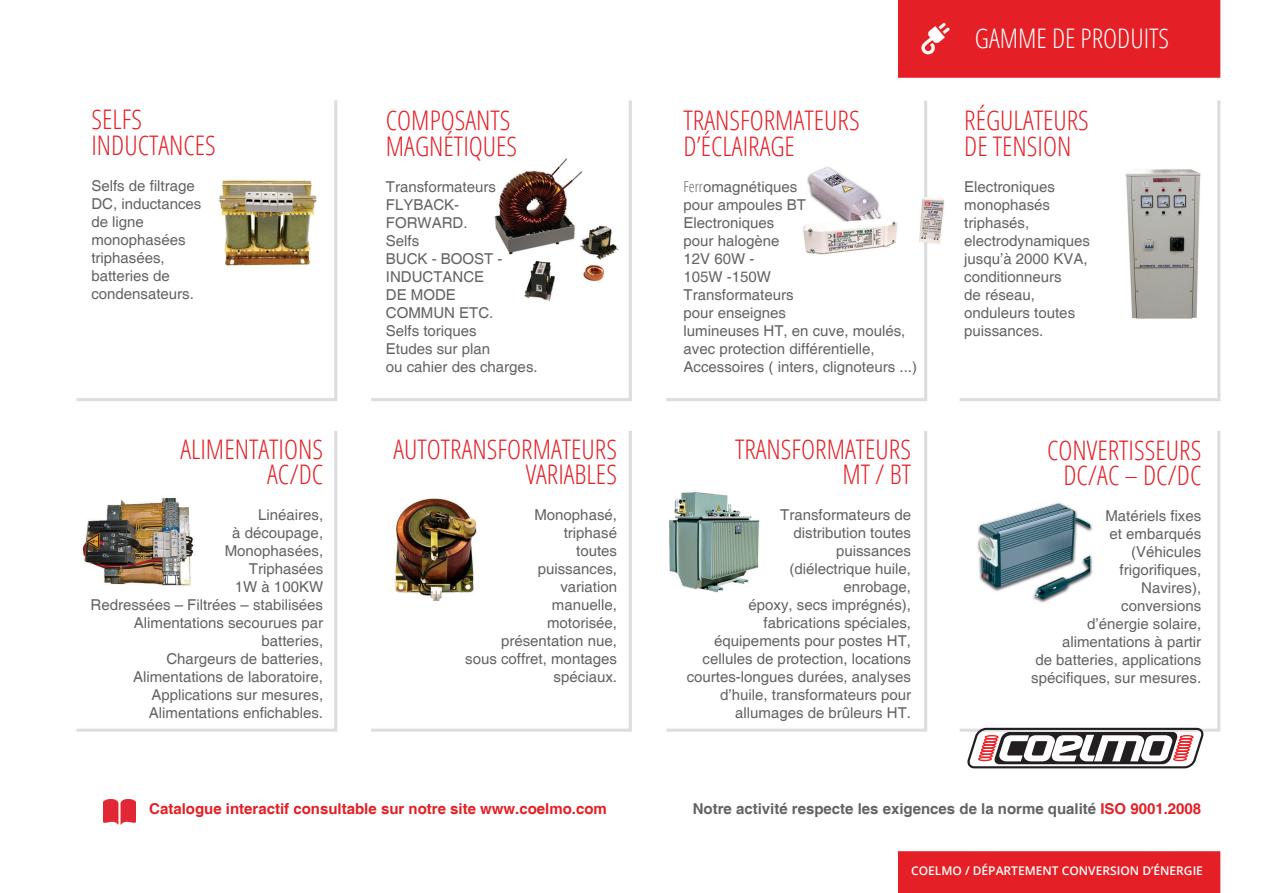
<style>
.page{position:relative;width:1263px;height:893px;background:#fff}
.page>*{position:absolute;margin:0;border:0;box-sizing:border-box;transform-origin:0 0}
.t1{font:300 condensed 27px/25.5px "Open Sans";color:#e41f25}
.t2{font:300 condensed 27px "Open Sans";color:#fff}
.t3{font:15px/18px "Helvetica";color:#636366}
.t4{font:700 15px "Helvetica";color:#636366}
.t5{font:700 15px "Helvetica";color:#e41f25}
.t6{font:600 12px "Open Sans";color:#fff}
.s1{font-family:"Open Sans";font-weight:300;font-stretch:condensed}
.s2{color:#e41f25}
</style>
<div class="page">
<img style="left:76px;top:0;width:1145px;height:893px">
<img style="left:103px;top:799px;width:33px;height:25px">
<svg style="left:967px;top:728px;width:237px;height:40px"></svg>
<p class="t1" style="left:91px;top:106px;width:52px">SELFS</p>
<p class="t1" style="left:91px;top:131px;width:126px">INDUCTANCES</p>
<p class="t3" style="left:91px;top:177px;width:105px">Selfs de filtrage</p>
<p class="t3" style="left:91px;top:195px;width:112px">DC, inductances</p>
<p class="t3" style="left:91px;top:213px;width:54px">de ligne</p>
<p class="t3" style="left:91px;top:231px;width:96px">monophasées</p>
<p class="t3" style="left:91px;top:249px;width:75px">triphasées,</p>
<p class="t3" style="left:91px;top:267px;width:80px">batteries de</p>
<p class="t3" style="left:91px;top:285px;width:104px">condensateurs.</p>
<p class="t1" style="left:180px;top:435px;width:144px">ALIMENTATIONS</p>
<p class="t1" style="left:267px;top:461px;width:57px">AC/DC</p>
<p class="t3" style="left:258px;top:506px;width:67px">Linéaires,</p>
<p class="t3" style="left:232px;top:524px;width:92px">à découpage,</p>
<p class="t3" style="left:225px;top:542px;width:100px">Monophasées,</p>
<p class="t3" style="left:249px;top:560px;width:76px">Triphasées</p>
<p class="t3" style="left:235px;top:578px;width:90px">1W à 100KW</p>
<p class="t3" style="left:91px;top:596px;width:234px">Redressées – Filtrées – stabilisées</p>
<p class="t3" style="left:134px;top:614px;width:191px;text-align:right">Alimentations secourues par batteries,</p>
<p class="t3" style="left:166px;top:650px;width:158px">Chargeurs de batteries,</p>
<p class="t3" style="left:133px;top:668px;width:192px">Alimentations de laboratoire,</p>
<p class="t3" style="left:151px;top:686px;width:173px">Applications sur mesures,</p>
<p class="t3" style="left:149px;top:704px;width:176px">Alimentations enfichables.</p>
<p class="t1" style="left:386px;top:107px;width:126px">COMPOSANTS</p>
<p class="t1" style="left:386px;top:132px;width:133px">MAGNÉTIQUES</p>
<p class="t3" style="left:386px;top:178px;width:112px">Transformateurs</p>
<p class="t3" style="left:386px;top:196px;width:75px">FLYBACK-</p>
<p class="t3" style="left:386px;top:214px;width:83px">FORWARD.</p>
<p class="t3" style="left:386px;top:232px;width:35px">Selfs</p>
<p class="t3" style="left:386px;top:250px;width:118px">BUCK - BOOST -</p>
<p class="t3" style="left:386px;top:268px;width:100px">INDUCTANCE</p>
<p class="t3" style="left:386px;top:286px;width:72px">DE MODE</p>
<p class="t3" style="left:386px;top:304px;width:109px">COMMUN ETC.</p>
<p class="t3" style="left:386px;top:322px;width:92px">Selfs toriques</p>
<p class="t3" style="left:386px;top:340px;width:106px">Etudes sur plan</p>
<p class="t3" style="left:386px;top:358px;width:153px">ou cahier des charges.</p>
<p class="t1" style="left:393px;top:435px;width:225px;text-align:right">AUTOTRANSFORMATEURS<br>VARIABLES</p>
<p class="t3" style="left:534px;top:506px;width:84px">Monophasé,</p>
<p class="t3" style="left:564px;top:524px;width:55px">triphasé</p>
<p class="t3" style="left:576px;top:542px;width:42px">toutes</p>
<p class="t3" style="left:538px;top:560px;width:81px">puissances,</p>
<p class="t3" style="left:560px;top:578px;width:58px">variation</p>
<p class="t3" style="left:552px;top:596px;width:67px">manuelle,</p>
<p class="t3" style="left:547px;top:614px;width:72px">motorisée,</p>
<p class="t3" style="left:501px;top:632px;width:117px">présentation nue,</p>
<p class="t3" style="left:465px;top:650px;width:153px">sous coffret, montages</p>
<p class="t3" style="left:554px;top:668px;width:65px">spéciaux.</p>
<p class="t1" style="left:684px;top:107px;width:178px">TRANSFORMATEURS<br>D’ÉCLAIRAGE</p>
<p class="t3" style="left:684px;top:178px;width:115px"><span class="s1">Ferr</span>omagnétiques</p>
<p class="t3" style="left:684px;top:196px;width:124px">pour ampoules BT</p>
<p class="t3" style="left:684px;top:214px;width:92px">Electroniques</p>
<p class="t3" style="left:684px;top:232px;width:97px">pour halogène</p>
<p class="t3" style="left:684px;top:250px;width:72px">12V 60W -</p>
<p class="t3" style="left:684px;top:268px;width:89px">105W -150W</p>
<p class="t3" style="left:684px;top:286px;width:112px">Transformateurs</p>
<p class="t3" style="left:684px;top:304px;width:104px">pour enseignes</p>
<p class="t3" style="left:684px;top:322px;width:223px">lumineuses HT, en cuve, moulés, avec protection différentielle,</p>
<p class="t3" style="left:684px;top:358px;width:235px">Accessoires ( inters, clignoteurs ...)</p>
<p class="t1" style="left:735px;top:435px;width:178px">TRANSFORMATEURS</p>
<p class="t1" style="left:842px;top:461px;width:70px">MT / BT</p>
<p class="t3" style="left:780px;top:506px;width:132px">Transformateurs de</p>
<p class="t3" style="left:793px;top:524px;width:119px">distribution toutes</p>
<p class="t3" style="left:836px;top:542px;width:77px">puissances</p>
<p class="t3" style="left:789px;top:560px;width:123px">(diélectrique huile,</p>
<p class="t3" style="left:843px;top:578px;width:69px">enrobage,</p>
<p class="t3" style="left:748px;top:596px;width:164px">époxy, secs imprégnés),</p>
<p class="t3" style="left:763px;top:614px;width:149px">fabrications spéciales,</p>
<p class="t3" style="left:714px;top:632px;width:198px">équipements pour postes HT,</p>
<p class="t3" style="left:687px;top:650px;width:226px;text-align:right">cellules de protection, locations courtes-longues durées, analyses d’huile, transformateurs pour allumages de brûleurs HT.</p>
<p class="t2" style="left:975px;top:20px;width:196px">GAMME DE PRODUITS</p>
<p class="t1" style="left:964px;top:107px;width:126px">RÉGULATEURS</p>
<p class="t1" style="left:964px;top:132px;width:109px">DE TENSION</p>
<p class="t3" style="left:964px;top:178px;width:92px">Electroniques</p>
<p class="t3" style="left:964px;top:196px;width:87px">monophasés</p>
<p class="t3" style="left:964px;top:214px;width:67px">triphasés,</p>
<p class="t3" style="left:964px;top:232px;width:127px">electrodynamiques</p>
<p class="t3" style="left:964px;top:250px;width:125px">jusqu’à 2000 KVA,</p>
<p class="t3" style="left:964px;top:268px;width:99px">conditionneurs</p>
<p class="t3" style="left:964px;top:286px;width:72px">de réseau,</p>
<p class="t3" style="left:964px;top:304px;width:112px">onduleurs toutes puissances.</p>
<p class="t1" style="left:1047px;top:436px;width:156px">CONVERTISSEURS</p>
<p class="t1" style="left:1063px;top:462px;width:139px">DC/AC – DC/DC</p>
<p class="t3" style="left:1105px;top:507px;width:97px">Matériels fixes</p>
<p class="t3" style="left:1109px;top:525px;width:93px">et embarqués</p>
<p class="t3" style="left:1131px;top:543px;width:72px">(Véhicules</p>
<p class="t3" style="left:1119px;top:561px;width:83px">frigorifiques,</p>
<p class="t3" style="left:1141px;top:579px;width:61px">Navires),</p>
<p class="t3" style="left:1121px;top:597px;width:82px">conversions</p>
<p class="t3" style="left:1087px;top:615px;width:116px">d’énergie solaire,</p>
<p class="t3" style="left:1062px;top:633px;width:141px">alimentations à partir</p>
<p class="t3" style="left:1031px;top:651px;width:172px">de batteries, applications spécifiques, sur mesures.</p>
<p class="t5" style="left:149px;top:799px;width:459px">Catalogue interactif consultable sur notre site www.coelmo.com</p>
<p class="t4" style="left:693px;top:799px;width:510px">Notre activité respecte les exigences de la norme qualité <span class="s2">ISO 9001.2008</span></p>
<p class="t6" style="left:911px;top:862px;width:293px">COELMO / DÉPARTEMENT CONVERSION D’ÉNERGIE</p>
</div>
